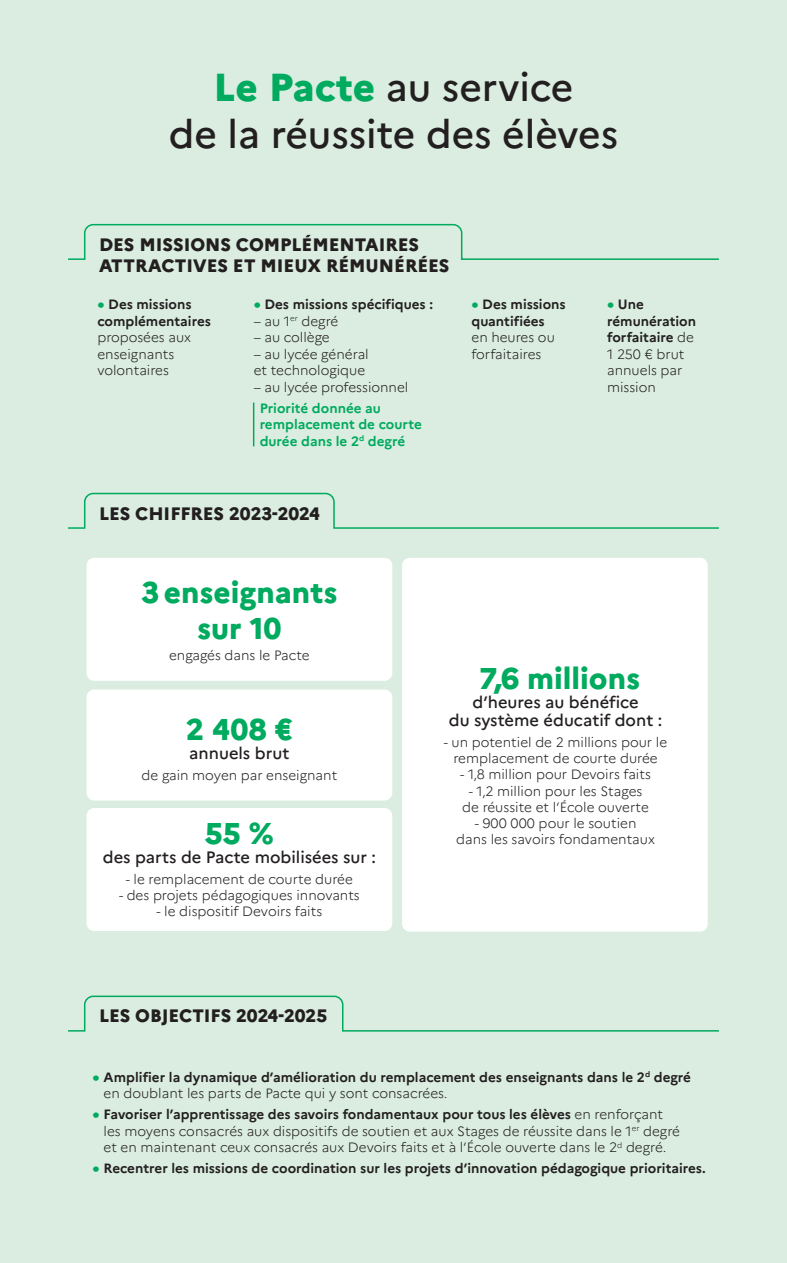
<style>
.page{position:relative;width:787px;height:1263px;background:#daede0}
.page>*{position:absolute;margin:0;border:0;box-sizing:border-box;transform-origin:0 0}
.t1{font:500 39px/46.8px "Marianne";color:#231f20;text-align:center}
.t2{font:800 30px/36px "Marianne";color:#00aa5f;text-align:center}
.t3{font:800 18px/21.6px "Marianne";color:#231f20}
.t4{font:500 16.5px/18px "Marianne";color:#231f20;text-align:center}
.t5{font:300 13.5px/16.5px "Marianne";color:#231f20}
.t6{font:700 13.5px/16.5px "Marianne";color:#231f20}
.t7{font:700 13.5px/16.5px "Marianne";color:#00aa5f}
.s1{font-weight:800;color:#00aa5f}
.s2{font-weight:800;font-size:15px;color:#00aa5f}
.s3{font-weight:700}
.s4{font-weight:300}
</style>
<div class="page">
<svg style="left:68px;top:492px;width:651px;height:37px"></svg>
<svg style="left:68px;top:223px;width:651px;height:37px"></svg>
<div style="left:402px;top:558px;width:305px;height:373px;background:#fff;border-radius:8px"></div>
<svg style="left:68px;top:995px;width:651px;height:37px"></svg>
<hr style="left:253px;top:403px;width:1px;height:43px;background:#00aa5f">
<div style="left:87px;top:558px;width:305px;height:123px;background:#fff;border-radius:8px"></div>
<div style="left:87px;top:689px;width:305px;height:111px;background:#fff;border-radius:8px"></div>
<div style="left:87px;top:808px;width:305px;height:123px;background:#fff;border-radius:8px"></div>
<hr style="left:786px;top:0;width:1px;height:1263px;background:#ffec2a">
<h1 class="t1" style="left:169px;top:64px;width:451px"><span class="s1">Le Pacte</span> au service<br>de la réussite des élèves</h1>
<h3 class="t3" style="left:99px;top:233px;width:352px">DES MISSIONS COMPLÉMENTAIRES<br>ATTRACTIVES ET MIEUX RÉMUNÉRÉES</h3>
<p class="t6" style="left:97px;top:296px;width:115px"><span class="s2">•</span> Des missions complémentaires</p>
<p class="t5" style="left:97px;top:329px;width:95px">proposées aux enseignants volontaires</p>
<p class="t6" style="left:254px;top:296px;width:181px"><span class="s2">•</span> Des missions spécifiques :</p>
<p class="t5" style="left:254px;top:313px;width:86px">– au 1<sup>er</sup> degré</p>
<p class="t5" style="left:254px;top:329px;width:78px">– au collège</p>
<p class="t5" style="left:254px;top:346px;width:117px">– au lycée général et technologique</p>
<p class="t5" style="left:254px;top:379px;width:156px">– au lycée professionnel</p>
<p class="t7" style="left:260px;top:400px;width:164px">Priorité donnée au remplacement de courte durée dans le 2<sup>d</sup> degré</p>
<p class="t6" style="left:471px;top:296px;width:96px"><span class="s2">•</span> Des missions quantifiées</p>
<p class="t5" style="left:471px;top:329px;width:85px">en heures ou forfaitaires</p>
<h3 class="t3" style="left:99px;top:502px;width:222px">LES CHIFFRES 2023-2024</h3>
<h2 class="t2" style="left:141px;top:574px;width:197px">3 enseignants sur 10</h2>
<p class="t5" style="left:169px;top:647px;width:142px">engagés dans le Pacte</p>
<p class="t5" style="left:607px;top:296px;width:90px"><span class="s2">•</span> <span class="s3">Une rémunération forfaitaire</span> de<br>1 250 € brut annuels par mission</p>
<h2 class="t2" style="left:186px;top:711px;width:108px">2 408 €</h2>
<p class="t4" style="left:189px;top:744px;width:102px">annuels brut</p>
<p class="t5" style="left:142px;top:767px;width:197px">de gain moyen par enseignant</p>
<h2 class="t2" style="left:205px;top:815px;width:71px">55 %</h2>
<p class="t4" style="left:103px;top:848px;width:274px">des parts de Pacte mobilisées sur :</p>
<p class="t5" style="left:126px;top:871px;width:228px">- le remplacement de courte durée</p>
<p class="t5" style="left:119px;top:887px;width:242px">- des projets pédagogiques innovants</p>
<p class="t5" style="left:157px;top:903px;width:167px">- le dispositif Devoirs faits</p>
<h3 class="t3" style="left:99px;top:1005px;width:230px">LES OBJECTIFS 2024-2025</h3>
<h2 class="t2" style="left:479px;top:660px;width:162px">7,6 millions</h2>
<p class="t4" style="left:449px;top:693px;width:215px">d’heures au bénéfice<br>du système éducatif dont :</p>
<p class="t5" style="left:444px;top:734px;width:225px;text-align:center">- un potentiel de 2 millions pour le remplacement de courte durée</p>
<p class="t5" style="left:460px;top:766px;width:192px">- 1,8 million pour Devoirs faits</p>
<p class="t5" style="left:462px;top:783px;width:188px;text-align:center">- 1,2 million pour les Stages de réussite et l’École ouverte</p>
<p class="t5" style="left:456px;top:815px;width:200px;text-align:center">- 900 000 pour le soutien<br>dans les savoirs fondamentaux</p>
<p class="t6" style="left:104px;top:1068px;width:589px;text-indent:-11px"><span class="s2">•</span> Amplifier la dynamique d’amélioration du remplacement des enseignants dans le 2<sup>d</sup> degré <span class="s4">en doublant les parts de Pacte qui y sont consacrées.</span></p>
<p class="t5" style="left:104px;top:1106px;width:578px;text-indent:-11px"><span class="s2">•</span> <span class="s3">Favoriser l’apprentissage des savoirs fondamentaux pour tous les élèves</span> en renforçant les moyens consacrés aux dispositifs de soutien et aux Stages de réussite dans le 1<sup>er</sup> degré et en maintenant ceux consacrés aux Devoirs faits et à l’École ouverte dans le 2<sup>d</sup> degré.</p>
<p class="t6" style="left:93px;top:1160px;width:614px"><span class="s2">•</span> Recentrer les missions de coordination sur les projets d’innovation pédagogique prioritaires.</p>
</div>
